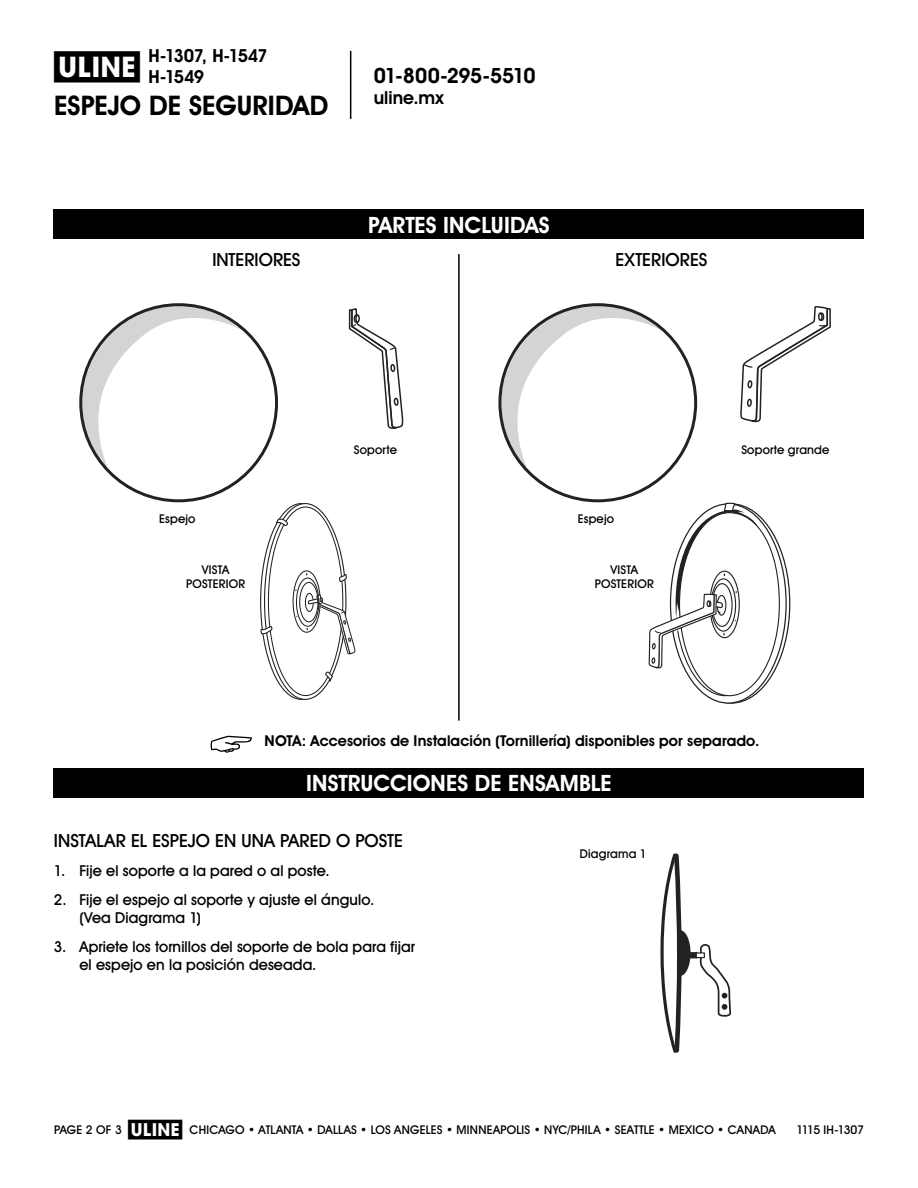
<style>
.page{position:relative;width:918px;height:1188px;background:#fff}
.page>*{position:absolute;margin:0;border:0;box-sizing:border-box;transform-origin:0 0}
.t1{font:700 28.5px "Uline Two Knine";color:#000}
.t2{font:700 27px "Uline Two Knine";letter-spacing:.005em;color:#000}
.t3{font:700 22.5px "Uline Two Knine";letter-spacing:.005em;color:#fff}
.t4{font:700 21px "Uline Two Knine";letter-spacing:-.025em;color:#000}
.t5{font:18px "Uline Two Knine";color:#000}
.t6{font:700 18px/21px "Uline Two Knine";letter-spacing:-.05em;color:#000}
.t7{font:700 18px "Uline Two Knine";letter-spacing:-.015em;color:#000}
.t8{font:15px/18px "Uline Two Knine";letter-spacing:.005em;color:#000}
.t9{font:700 15px "Uline Two Knine";letter-spacing:.005em;color:#000}
.t10{font:12px/14.4px "Uline Two Knine";letter-spacing:.015em;color:#000;text-align:center}
.t11{font:12px "Uline Two Knine";letter-spacing:-.06em;color:#000}
.s1{font-size:18px}
</style>
<div class="page">
<hr style="left:350px;top:51px;width:1px;height:68px;background:#000">
<svg style="left:261px;top:504px;width:81px;height:195px"></svg>
<svg style="left:265px;top:504px;width:81px;height:195px"></svg>
<div style="left:268px;top:507px;width:75px;height:189px;background:#fff;border-radius:50%"></div>
<svg style="left:293px;top:571px;width:27px;height:61px"></svg>
<div style="left:293px;top:570px;width:28px;height:63px;border:1px solid #242122;border-radius:50%"></div>
<svg style="left:296px;top:578px;width:23px;height:48px"></svg>
<div style="left:296px;top:578px;width:23px;height:49px;border:1px solid #242122;border-radius:50%"></div>
<svg style="left:300px;top:582px;width:18px;height:40px"></svg>
<div style="left:299px;top:582px;width:20px;height:40px;border:1px solid #242122;border-radius:50%"></div>
<div style="left:305px;top:593px;width:9px;height:19px;border:1px solid #242122;border-radius:50%"></div>
<svg style="left:260px;top:625px;width:13px;height:10px"></svg>
<svg style="left:324px;top:670px;width:9px;height:15px"></svg>
<svg style="left:275px;top:518px;width:14px;height:9px"></svg>
<svg style="left:339px;top:574px;width:8px;height:8px"></svg>
<svg style="left:307px;top:594px;width:49px;height:61px"></svg>
<svg style="left:79px;top:303px;width:165px;height:183px"></svg>
<svg style="left:502px;top:303px;width:161px;height:183px"></svg>
<svg style="left:348px;top:308px;width:56px;height:121px"></svg>
<svg style="left:740px;top:306px;width:91px;height:117px"></svg>
<svg style="left:671px;top:504px;width:115px;height:199px"></svg>
<div style="left:680px;top:513px;width:99px;height:183px;background:#fff;border-radius:50%"></div>
<svg style="left:649px;top:503px;width:108px;height:201px"></svg>
<svg style="left:699px;top:944px;width:32px;height:73px"></svg>
<svg style="left:660px;top:853px;width:32px;height:200px"></svg>
<div style="left:688px;top:952px;width:10px;height:6px;border:2px solid #242122"></div>
<div style="left:696px;top:953px;width:8px;height:5px;background:#fff"></div>
<div style="left:696px;top:952px;width:9px;height:6px;border:1px solid #242122"></div>
<hr style="left:458px;top:254px;width:2px;height:467px;background:#000">
<div style="left:54px;top:209px;width:810px;height:30px;background:#000"></div>
<svg style="left:211px;top:736px;width:41px;height:17px"></svg>
<div style="left:54px;top:768px;width:810px;height:30px;background:#000"></div>
<h1 class="t1" style="left:54px;top:49px;width:87px">π</h1>
<p class="t6" style="left:148px;top:45px;width:121px">H-1307, H-1547<br>H-1549</p>
<h2 class="t2" style="left:54px;top:89px;width:276px">ESPEJO DE SEGURIDAD</h2>
<h3 class="t4" style="left:374px;top:63px;width:163px">01-800-295-5510</h3>
<p class="t7" style="left:374px;top:87px;width:71px">uline.mx</p>
<h3 class="t3" style="left:368px;top:211px;width:183px">PARTES INCLUIDAS</h3>
<p class="t5" style="left:212px;top:249px;width:90px">INTERIORES</p>
<p class="t5" style="left:616px;top:249px;width:93px">EXTERIORES</p>
<p class="t10" style="left:159px;top:511px;width:38px">Espejo</p>
<p class="t10" style="left:354px;top:442px;width:45px">Soporte</p>
<p class="t10" style="left:578px;top:511px;width:38px">Espejo</p>
<p class="t10" style="left:186px;top:562px;width:61px">VISTA<br>POSTERIOR</p>
<p class="t10" style="left:595px;top:562px;width:61px">VISTA<br>POSTERIOR</p>
<p class="t10" style="left:741px;top:442px;width:90px">Soporte grande</p>
<p class="t9" style="left:265px;top:732px;width:496px">NOTA: Accesorios de Instalación (Tornillería) disponibles por separado.</p>
<h3 class="t3" style="left:306px;top:769px;width:307px">INSTRUCCIONES DE ENSAMBLE</h3>
<p class="t5" style="left:54px;top:830px;width:351px">INSTALAR EL ESPEJO EN UNA PARED O POSTE</p>
<p class="t8" style="left:54px;top:862px;width:277px">1. Fije el soporte a la pared o al poste.</p>
<p class="t8" style="left:79px;top:890px;width:297px;text-indent:-26px">2. Fije el espejo al soporte y ajuste el ángulo. (Vea Diagrama 1)</p>
<p class="t8" style="left:79px;top:937px;width:337px;text-indent:-26px">3. Apriete los tornillos del soporte de bola para fijar el espejo en la posición deseada.</p>
<p class="t10" style="left:580px;top:847px;width:68px">Diagrama 1</p>
<p class="t10" style="left:128px;top:1122px;width:649px"><span class="s1">π</span> CHICAGO • ATLANTA • DALLAS • LOS ANGELES • MINNEAPOLIS • NYC/PHILA • SEATTLE • MEXICO • CANADA</p>
<p class="t10" style="left:54px;top:1122px;width:69px">PAGE 2 OF 3</p>
<p class="t11" style="left:796px;top:1122px;width:69px">1115 IH-1307</p>
</div>
